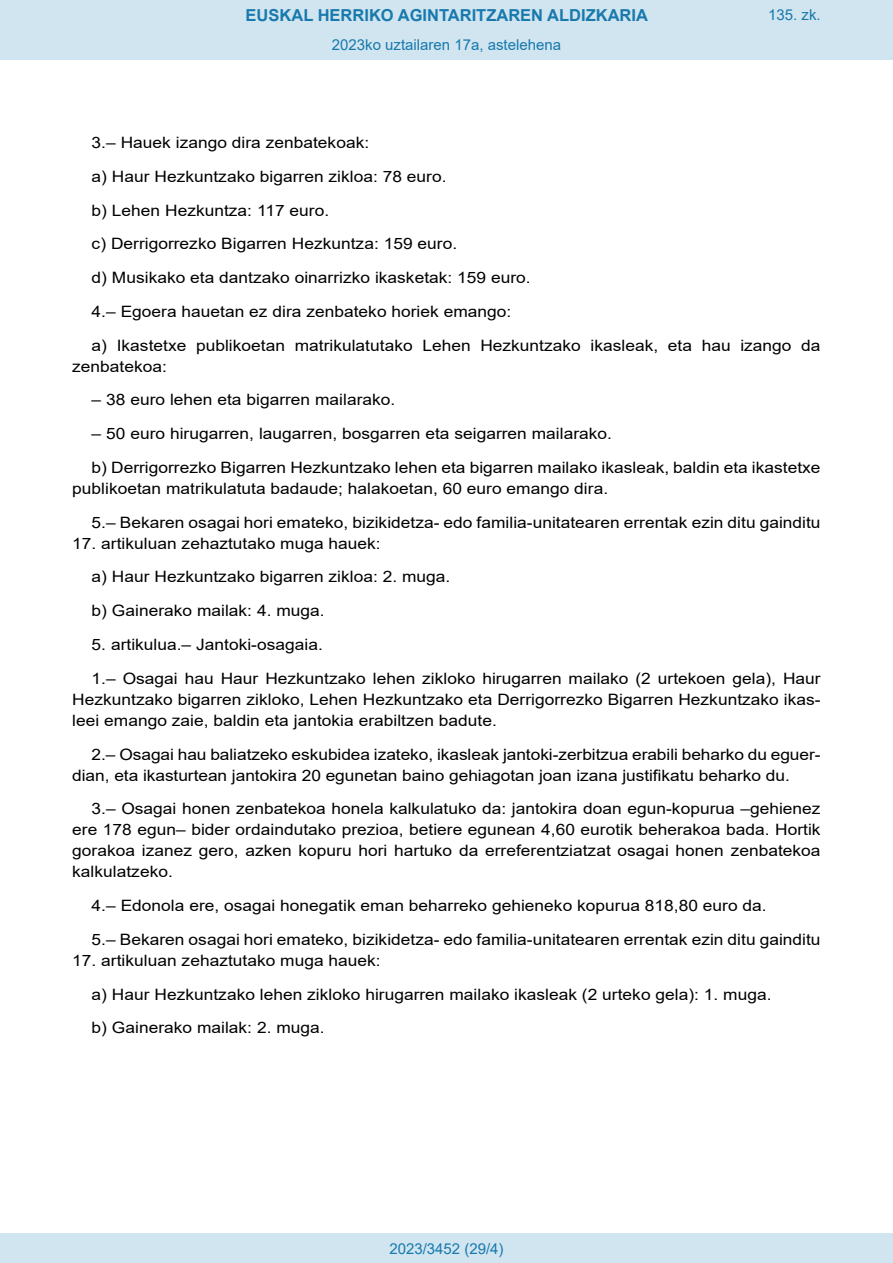
<style>
.page{position:relative;width:893px;height:1263px;background:#fff}
.page>*{position:absolute;margin:0;border:0;box-sizing:border-box;transform-origin:0 0}
.t1{font:700 16.5px "Arial";color:#1879ad}
.BOPVDetalle{font:15.6px/21px "Arial";color:#000;scale:1.11 1}
.Paginacion_Centro{font:15px "Arial";color:#1879ad}
</style>
<div class="page">
<div style="left:0;top:0;width:893px;height:60px;background:#d0e5f0"></div>
<div style="left:0;top:1233px;width:893px;height:30px;background:#d0e5f0"></div>
<p class="t1" style="left:246px;top:3px;width:404px">EUSKAL HERRIKO AGINTARITZAREN ALDIZKARIA</p>
<p class="Paginacion_Centro" style="left:332px;top:35px;width:231px">2023ko uztailaren 17a, astelehena</p>
<p class="Paginacion_Centro" style="left:768px;top:5px;width:54px">135. zk.</p>
<p class="BOPVDetalle" style="left:92px;top:132px;width:252px">3.– Hauek izango dira zenbatekoak:</p>
<p class="BOPVDetalle" style="left:92px;top:166px;width:321px">a) Haur Hezkuntzako bigarren zikloa: 78 euro.</p>
<p class="BOPVDetalle" style="left:92px;top:200px;width:216px">b) Lehen Hezkuntza: 117 euro.</p>
<p class="BOPVDetalle" style="left:92px;top:233px;width:331px">c) Derrigorrezko Bigarren Hezkuntza: 159 euro.</p>
<p class="BOPVDetalle" style="left:92px;top:267px;width:397px">d) Musikako eta dantzako oinarrizko ikasketak: 159 euro.</p>
<p class="BOPVDetalle" style="left:92px;top:301px;width:380px">4.– Egoera hauetan ez dira zenbateko horiek emango:</p>
<p class="BOPVDetalle" style="left:72px;top:335px;width:676px;text-indent:19px">a) Ikastetxe publikoetan matrikulatutako Lehen Hezkuntzako ikasleak, eta hau izango da zenbatekoa:</p>
<p class="BOPVDetalle" style="left:92px;top:389px;width:275px">– 38 euro lehen eta bigarren mailarako.</p>
<p class="BOPVDetalle" style="left:92px;top:423px;width:470px">– 50 euro hirugarren, laugarren, bosgarren eta seigarren mailarako.</p>
<p class="BOPVDetalle" style="left:72px;top:457px;width:676px;text-indent:19px">b) Derrigorrezko Bigarren Hezkuntzako lehen eta bigarren mailako ikasleak, baldin eta ikastetxe publikoetan matrikulatuta badaude; halakoetan, 60 euro emango dira.</p>
<p class="BOPVDetalle" style="left:92px;top:512px;width:658px">5.– Bekaren osagai hori emateko, bizikidetza- edo familia-unitatearen errentak ezin ditu gainditu</p>
<p class="BOPVDetalle" style="left:72px;top:533px;width:279px">17. artikuluan zehaztutako muga hauek:</p>
<p class="BOPVDetalle" style="left:92px;top:566px;width:325px">a) Haur Hezkuntzako bigarren zikloa: 2. muga.</p>
<p class="BOPVDetalle" style="left:92px;top:600px;width:211px">b) Gainerako mailak: 4. muga.</p>
<p class="BOPVDetalle" style="left:92px;top:634px;width:210px">5. artikulua.– Jantoki-osagaia.</p>
<p class="BOPVDetalle" style="left:72px;top:668px;width:676px;text-align:justify;text-indent:19px">1.– Osagai hau Haur Hezkuntzako lehen zikloko hirugarren mailako (2 urtekoen gela), Haur Hezkuntzako bigarren zikloko, Lehen Hezkuntzako eta Derrigorrezko Bigarren Hezkuntzako ikas&shy;leei emango zaie, baldin eta jantokia erabiltzen badute.</p>
<p class="BOPVDetalle" style="left:72px;top:743px;width:676px;text-indent:19px">2.– Osagai hau baliatzeko eskubidea izateko, ikasleak jantoki-zerbitzua erabili beharko du eguer&shy;dian, eta ikasturtean jantokira 20 egunetan baino gehiagotan joan izana justifikatu beharko du.</p>
<p class="BOPVDetalle" style="left:72px;top:798px;width:676px;text-align:justify;text-indent:19px">3.– Osagai honen zenbatekoa honela kalkulatuko da: jantokira doan egun-kopurua –gehienez ere 178 egun– bider ordaindutako prezioa, betiere egunean 4,60 eurotik beherakoa bada. Hortik gorakoa izanez gero, azken kopuru hori hartuko da erreferentziatzat osagai honen zenbatekoa kalkulatzeko.</p>
<p class="BOPVDetalle" style="left:92px;top:895px;width:610px">4.– Edonola ere, osagai honegatik eman beharreko gehieneko kopurua 818,80 euro da.</p>
<p class="BOPVDetalle" style="left:92px;top:929px;width:658px">5.– Bekaren osagai hori emateko, bizikidetza- edo familia-unitatearen errentak ezin ditu gainditu</p>
<p class="BOPVDetalle" style="left:72px;top:950px;width:279px">17. artikuluan zehaztutako muga hauek:</p>
<p class="BOPVDetalle" style="left:92px;top:983px;width:614px">a) Haur Hezkuntzako lehen zikloko hirugarren mailako ikasleak (2 urteko gela): 1. muga.</p>
<p class="BOPVDetalle" style="left:92px;top:1017px;width:211px">b) Gainerako mailak: 2. muga.</p>
<p class="Paginacion_Centro" style="left:389px;top:1238px;width:116px">2023/3452 (29/4)</p>
</div>
